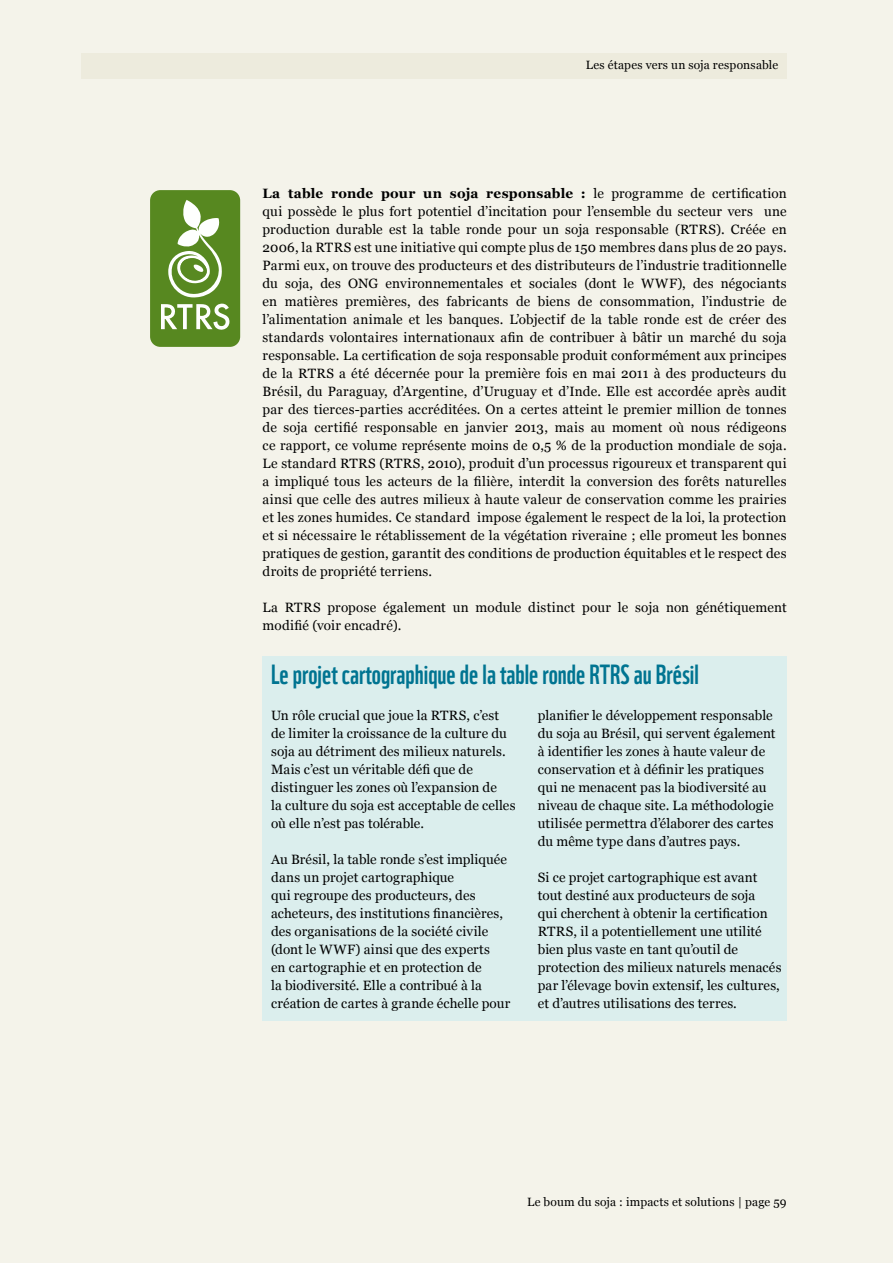
<style>
.page{position:relative;width:893px;height:1263px;background:#f4f3ea}
.page>*{position:absolute;margin:0;border:0;box-sizing:border-box;transform-origin:0 0}
.t1{font:27px "WWF";color:#007491}
.t2{font:13.5px/18px "Georgia";letter-spacing:.01em;color:#000}
.t3{font:12px "Georgia";letter-spacing:.02em;color:#000}
.s1{font-weight:700}
</style>
<div class="page">
<div style="left:150px;top:190px;width:90px;height:157px;background:#578820;border-radius:10px"></div>
<svg style="left:161px;top:200px;width:69px;height:130px"></svg>
<div style="left:263px;top:656px;width:524px;height:364px;background:#dbeeed"></div>
<div style="left:81px;top:53px;width:706px;height:26px;background:#edebdd"></div>
<p class="t3" style="left:586px;top:56px;width:194px">Les étapes vers un soja responsable</p>
<p class="t2" style="left:263px;top:184px;width:526px;text-align:justify"><span class="s1">La table ronde pour un soja responsable :</span> le programme de certification qui possède le plus fort potentiel d’incitation pour l’ensemble du secteur vers une production durable est la table ronde pour un soja responsable (RTRS). Créée en 2006, la RTRS est une initiative qui compte plus de 150 membres dans plus de 20 pays.<br>Parmi eux, on trouve des producteurs et des distributeurs de l’industrie traditionnelle du soja, des ONG environnementales et sociales (dont le WWF), des négociants en matières premières, des fabricants de biens de consommation, l’industrie de l’alimentation animale et les banques. L’objectif de la table ronde est de créer des standards volontaires internationaux afin de contribuer à bâtir un marché du soja responsable. La certification de soja responsable produit conformément aux principes de la RTRS a été décernée pour la première fois en mai 2011 à des producteurs du Brésil, du Paraguay, d’Argentine, d’Uruguay et d’Inde. Elle est accordée après audit par des tierces-parties accréditées. On a certes atteint le premier million de tonnes de soja certifié responsable en janvier 2013, mais au moment où nous rédigeons ce rapport, ce volume représente moins de 0,5 % de la production mondiale de soja.<br>Le standard RTRS (RTRS, 2010), produit d’un processus rigoureux et transparent qui a impliqué tous les acteurs de la filière, interdit la conversion des forêts naturelles ainsi que celle des autres milieux à haute valeur de conservation comme les prairies et les zones humides. Ce standard impose également le respect de la loi, la protection et si nécessaire le rétablissement de la végétation riveraine ; elle promeut les bonnes pratiques de gestion, garantit des conditions de production équitables et le respect des droits de propriété terriens.</p>
<p class="t2" style="left:263px;top:598px;width:526px">La RTRS propose également un module distinct pour le soja non génétiquement modifié (voir encadré).</p>
<h1 class="t1" style="left:271px;top:653px;width:330px">Le projet cartographique de la table ronde RTRS</h1>
<h1 class="t1" style="left:634px;top:653px;width:67px">au Brésil</h1>
<p class="t2" style="left:271px;top:706px;width:246px">Un rôle crucial que joue la RTRS, c’est de limiter la croissance de la culture du soja au détriment des milieux naturels.<br>Mais c’est un véritable défi que de distinguer les zones où l’expansion de<br>la culture du soja est acceptable de celles où elle n’est pas tolérable.</p>
<p class="t2" style="left:271px;top:850px;width:241px">Au Brésil, la table ronde s’est impliquée dans un projet cartographique<br>qui regroupe des producteurs, des acheteurs, des institutions financières, des organisations de la société civile (dont le WWF) ainsi que des experts<br>en cartographie et en protection de<br>la biodiversité. Elle a contribué à la création de cartes à grande échelle pour</p>
<p class="t2" style="left:538px;top:706px;width:239px">planifier le développement responsable du soja au Brésil, qui servent également à identifier les zones à haute valeur de conservation et à définir les pratiques qui ne menacent pas la biodiversité au niveau de chaque site. La méthodologie utilisée permettra d’élaborer des cartes du même type dans d’autres pays.</p>
<p class="t2" style="left:538px;top:868px;width:245px">Si ce projet cartographique est avant tout destiné aux producteurs de soja<br>qui cherchent à obtenir la certification RTRS, il a potentiellement une utilité bien plus vaste en tant qu’outil de protection des milieux naturels menacés par l’élevage bovin extensif, les cultures, et d’autres utilisations des terres.</p>
<p class="t3" style="left:527px;top:1193px;width:261px">Le boum du soja : impacts et solutions | page 59</p>
</div>
